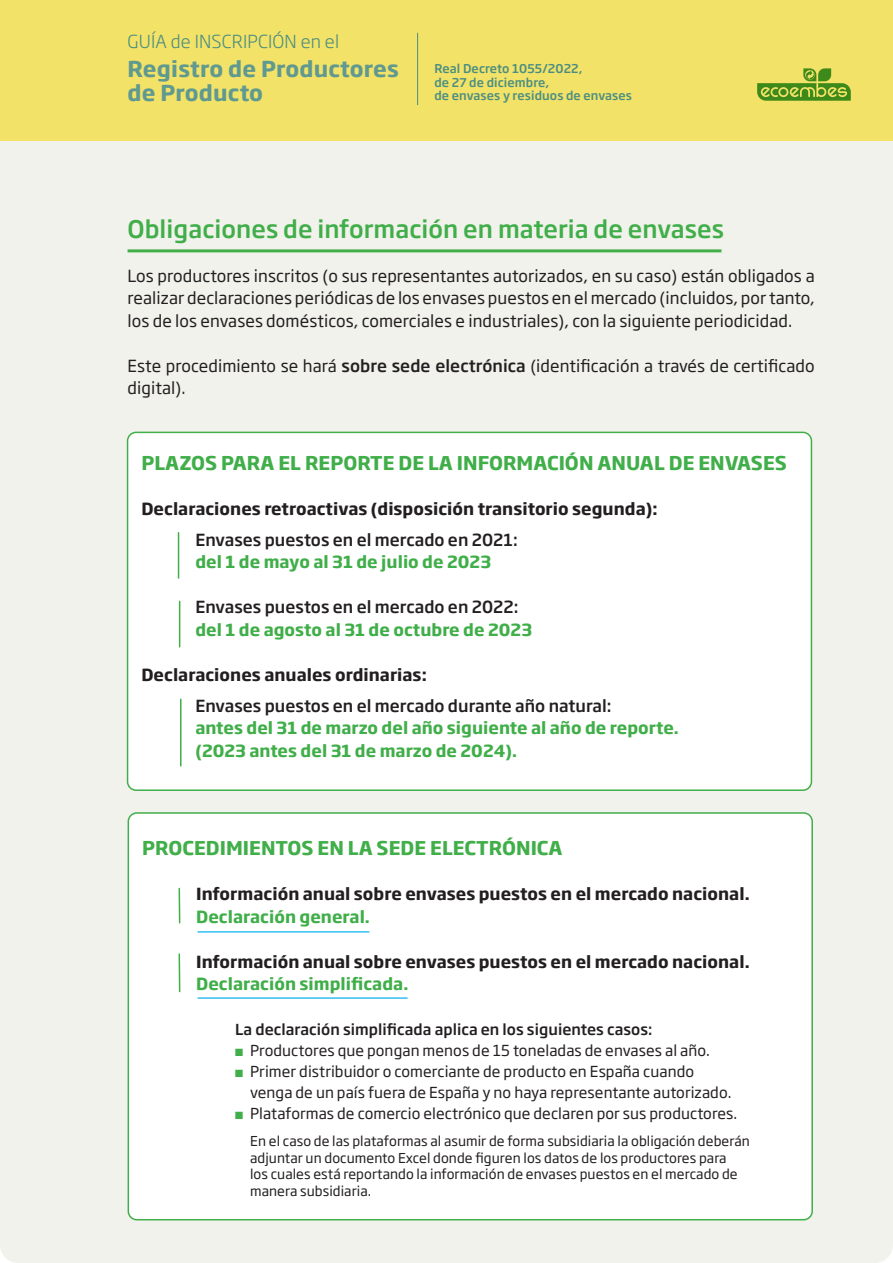
<style>
.page{position:relative;width:893px;height:1263px;background:#f2f2ec}
.page>*{position:absolute;margin:0;border:0;box-sizing:border-box;transform-origin:0 0}
.t1{font:500 24px "Soho Gothic Pro";letter-spacing:.005em;color:#40ae49}
.t2{font:700 21.6px/23.7px "Soho Gothic Pro";letter-spacing:.01em;color:#5f9990}
.t3{font:700 18.75px "Soho Gothic Pro";letter-spacing:.005em;color:#40ae49}
.t4{font:300 17.7px "Soho Gothic Pro";letter-spacing:.01em;color:#4b8d82}
.t5{font:16.5px/22.5px "Soho Gothic Pro";letter-spacing:.005em;color:#231f20;text-align:justify}
.t6{font:700 16.5px/22.5px "Soho Gothic Pro";letter-spacing:.005em;color:#231f20}
.t7{font:700 16.5px "Soho Gothic Pro";letter-spacing:.005em;color:#40ae49}
.t8{font:500 16.5px "Soho Gothic Pro";letter-spacing:.005em;color:#231f20}
.t9{font:15px/21px "Soho Gothic Pro";letter-spacing:.005em;color:#231f20}
.t10{font:500 15px "Soho Gothic Pro";letter-spacing:.005em;color:#231f20}
.t11{font:13.5px/16.5px "Soho Gothic Pro";letter-spacing:.005em;color:#231f20}
.t12{font:500 12px/13.5px "Soho Gothic Pro";letter-spacing:.01em;color:#4b8d82}
.s1{font-weight:500}
.s2{color:#40ae49}
</style>
<div class="page">
<div style="left:0;top:0;width:893px;height:140px;background:#f2e267"></div>
<svg style="left:757px;top:68px;width:94px;height:33px"></svg>
<hr style="left:417px;top:33px;width:1px;height:72px;background:#4b8d82">
<div style="left:128px;top:432px;width:683px;height:358px;background:#fff;border-radius:9px"></div>
<div style="left:127px;top:432px;width:685px;height:359px;border:2px solid #40ae49;border-radius:9px"></div>
<div style="left:128px;top:813px;width:684px;height:407px;background:#fff;border-radius:9px"></div>
<div style="left:128px;top:812px;width:685px;height:408px;border:2px solid #40ae49;border-radius:9px"></div>
<hr style="left:128px;top:249px;width:593px;height:3px;background:#40ae49">
<hr style="left:178px;top:533px;width:1px;height:45px;background:#40ae49">
<hr style="left:179px;top:888px;width:1px;height:35px;background:#40ae49">
<hr style="left:179px;top:954px;width:1px;height:37px;background:#40ae49">
<hr style="left:179px;top:601px;width:1px;height:46px;background:#40ae49">
<hr style="left:180px;top:699px;width:2px;height:67px;background:#40ae49">
<hr style="left:198px;top:931px;width:171px;height:1px;background:#00aeef">
<hr style="left:198px;top:997px;width:210px;height:2px;background:#00aeef">
<p class="t4" style="left:128px;top:28px;width:213px">GUÍA de INSCRIPCIÓN en el</p>
<h2 class="t2" style="left:128px;top:56px;width:273px">Registro de Productores de Producto</h2>
<p class="t12" style="left:434px;top:62px;width:199px">Real Decreto 1055/2022,<br>de 27 de diciembre,<br>de envases y residuos de envases</p>
<p class="t1" style="left:128px;top:210px;width:598px">Obligaciones de información en materia de envases</p>
<p class="t5" style="left:128px;top:263px;width:689px">Los productores inscritos (o sus representantes autorizados, en su caso) están obligados a realizar declaraciones periódicas de los envases puestos en el mercado (incluidos, por tanto, los de los envases domésticos, comerciales e industriales), con la siguiente periodicidad.</p>
<p class="t5" style="left:128px;top:353px;width:689px">Este procedimiento se hará <span class="s1">sobre sede electrónica</span> (identificación a través de certificado digital).</p>
<p class="t3" style="left:141px;top:448px;width:647px">PLAZOS PARA EL REPORTE DE LA INFORMACIÓN ANUAL DE ENVASES</p>
<p class="t6" style="left:141px;top:496px;width:518px">Declaraciones retroactivas (disposición transitorio segunda):</p>
<p class="t8" style="left:195px;top:527px;width:324px">Envases puestos en el mercado en 2021:</p>
<p class="t7" style="left:195px;top:549px;width:297px">del 1 de mayo al 31 de julio de 2023</p>
<p class="t8" style="left:195px;top:594px;width:325px">Envases puestos en el mercado en 2022:</p>
<p class="t7" style="left:195px;top:617px;width:338px">del 1 de agosto al 31 de octubre de 2023</p>
<p class="t6" style="left:141px;top:662px;width:287px">Declaraciones anuales ordinarias:</p>
<p class="t8" style="left:195px;top:693px;width:418px">Envases puestos en el mercado durante año natural:</p>
<p class="t7" style="left:195px;top:715px;width:485px">antes del 31 de marzo del año siguiente al año de reporte.</p>
<p class="t7" style="left:195px;top:738px;width:323px">(2023 antes del 31 de marzo de 2024).</p>
<p class="t3" style="left:142px;top:833px;width:422px">PROCEDIMIENTOS EN LA SEDE ELECTRÓNICA</p>
<p class="t6" style="left:196px;top:882px;width:555px">Información anual sobre envases puestos en el mercado nacional.<br><span class="s2">Declaración general.</span></p>
<p class="t6" style="left:196px;top:949px;width:555px">Información anual sobre envases puestos en el mercado nacional.<br><span class="s2">Declaración simplificada.</span></p>
<p class="t10" style="left:235px;top:1018px;width:419px">La declaración simplificada aplica en los siguientes casos:</p>
<p class="t9" style="left:235px;top:1039px;width:476px"><span class="s2">■</span> Productores que pongan menos de 15 toneladas de envases al año.</p>
<p class="t9" style="left:250px;top:1060px;width:483px;text-indent:-15px"><span class="s2">■</span> Primer distribuidor o comerciante de producto en España cuando venga de un país fuera de España y no haya representante autorizado.</p>
<p class="t9" style="left:235px;top:1102px;width:504px"><span class="s2">■</span> Plataformas de comercio electrónico que declaren por sus productores.</p>
<p class="t11" style="left:250px;top:1132px;width:501px">En el caso de las plataformas al asumir de forma subsidiaria la obligación deberán adjuntar un documento Excel donde figuren los datos de los productores para<br>los cuales está reportando la información de envases puestos en el mercado de manera subsidiaria.</p>
</div>
